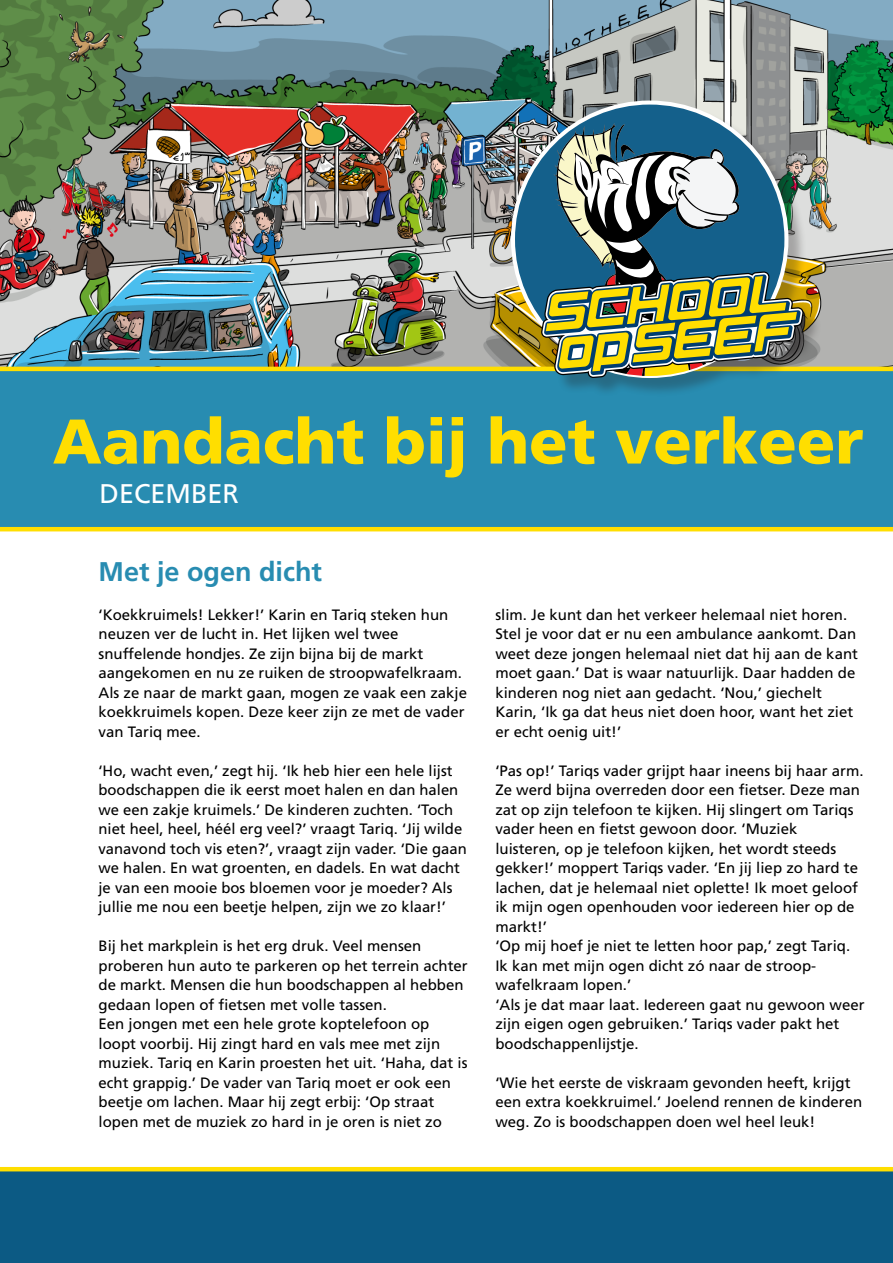
<style>
.page{position:relative;width:893px;height:1263px;background:#fff}
.page>*{position:absolute;margin:0;border:0;box-sizing:border-box;transform-origin:0 0}
.t1{font:900 63px "Frutiger";color:#ffde00}
.t2{font:700 27px "Frutiger";color:#288cb1}
.t3{font:27px "Frutiger";color:#fff}
.PLAT{font:15px/19.5px "Frutiger";color:#000}
</style>
<div class="page">
<div style="left:0;top:1169px;width:893px;height:94px;background:#0c5a84"></div>
<img style="left:0;top:0;width:893px;height:367px">
<div style="left:0;top:370px;width:893px;height:159px;background:#288cb1"></div>
<hr style="left:0;top:367px;width:893px;height:4px;background:#ffde00">
<div style="left:513px;top:103px;width:309px;height:294px;background:#231f20;opacity:.3"></div>
<svg style="left:513px;top:103px;width:273px;height:273px;background:#2a6f96"></svg>
<svg style="left:553px;top:123px;width:233px;height:147px"></svg>
<svg style="left:540px;top:270px;width:265px;height:110px;background:#889250"></svg>
<hr style="left:0;top:1167px;width:893px;height:4px;background:#ffde00">
<hr style="left:0;top:527px;width:893px;height:4px;background:#ffde00">
<p class="t1" style="left:53px;top:403px;width:812px">Aandacht bij het verkeer</p>
<p class="t3" style="left:100px;top:477px;width:141px">DECEMBER</p>
<p class="t2" style="left:99px;top:555px;width:225px">Met je ogen dicht</p>
<p class="PLAT" style="left:99px;top:605px;width:370px">‘Koekkruimels! Lekker!’ Karin en Tariq steken hun neuzen ver de lucht in. Het lijken wel twee snuffelende hondjes. Ze zijn bijna bij de markt aangekomen en nu ze ruiken de stroopwafelkraam.<br>Als ze naar de markt gaan, mogen ze vaak een zakje koekkruimels kopen. Deze keer zijn ze met de vader</p>
<p class="PLAT" style="left:99px;top:722px;width:104px">van Tariq mee.</p>
<p class="PLAT" style="left:99px;top:761px;width:370px">‘Ho, wacht even,’ zegt hij. ‘Ik heb hier een hele lijst boodschappen die ik eerst moet halen en dan halen we een zakje kruimels.’ De kinderen zuchten. ‘Toch niet heel, heel, héél erg veel?’ vraagt Tariq. ‘Jij wilde vanavond toch vis eten?’, vraagt zijn vader. ‘Die gaan we halen. En wat groenten, en dadels. En wat dacht je van een mooie bos bloemen voor je moeder? Als jullie me nou een beetje helpen, zijn we zo klaar!’</p>
<p class="PLAT" style="left:99px;top:936px;width:371px">Bij het markplein is het erg druk. Veel mensen proberen hun auto te parkeren op het terrein achter de markt. Mensen die hun boodschappen al hebben gedaan lopen of fietsen met volle tassen.<br>Een jongen met een hele grote koptelefoon op loopt voorbij. Hij zingt hard en vals mee met zijn muziek. Tariq en Karin proesten het uit. ‘Haha, dat is echt grappig.’ De vader van Tariq moet er ook een beetje om lachen. Maar hij zegt erbij: ‘Op straat lopen met de muziek zo hard in je oren is niet zo</p>
<p class="PLAT" style="left:495px;top:605px;width:364px">slim. Je kunt dan het verkeer helemaal niet horen.<br>Stel je voor dat er nu een ambulance aankomt. Dan weet deze jongen helemaal niet dat hij aan de kant moet gaan.’ Dat is waar natuurlijk. Daar hadden de kinderen nog niet aan gedacht. ‘Nou,’ giechelt Karin, ‘Ik ga dat heus niet doen hoor, want het ziet er echt oenig uit!’</p>
<p class="PLAT" style="left:495px;top:761px;width:370px">‘Pas op!’ Tariqs vader grijpt haar ineens bij haar arm.<br>Ze werd bijna overreden door een fietser. Deze man zat op zijn telefoon te kijken. Hij slingert om Tariqs vader heen en fietst gewoon door. ‘Muziek luisteren, op je telefoon kijken, het wordt steeds gekker!’ moppert Tariqs vader. ‘En jij liep zo hard te lachen, dat je helemaal niet oplette! Ik moet geloof ik mijn ogen openhouden voor iedereen hier op de markt!’</p>
<p class="PLAT" style="left:495px;top:936px;width:356px">‘Op mij hoef je niet te letten hoor pap,’ zegt Tariq.<br>Ik kan met mijn ogen dicht zó naar de stroop&shy;wafelkraam lopen.’</p>
<p class="PLAT" style="left:495px;top:995px;width:371px">‘Als je dat maar laat. Iedereen gaat nu gewoon weer zijn eigen ogen gebruiken.’ Tariqs vader pakt het boodschappenlijstje.</p>
<p class="PLAT" style="left:495px;top:1073px;width:368px">‘Wie het eerste de viskraam gevonden heeft, krijgt een extra koekkruimel.’ Joelend rennen de kinderen weg. Zo is boodschappen doen wel heel leuk!</p>
</div>
